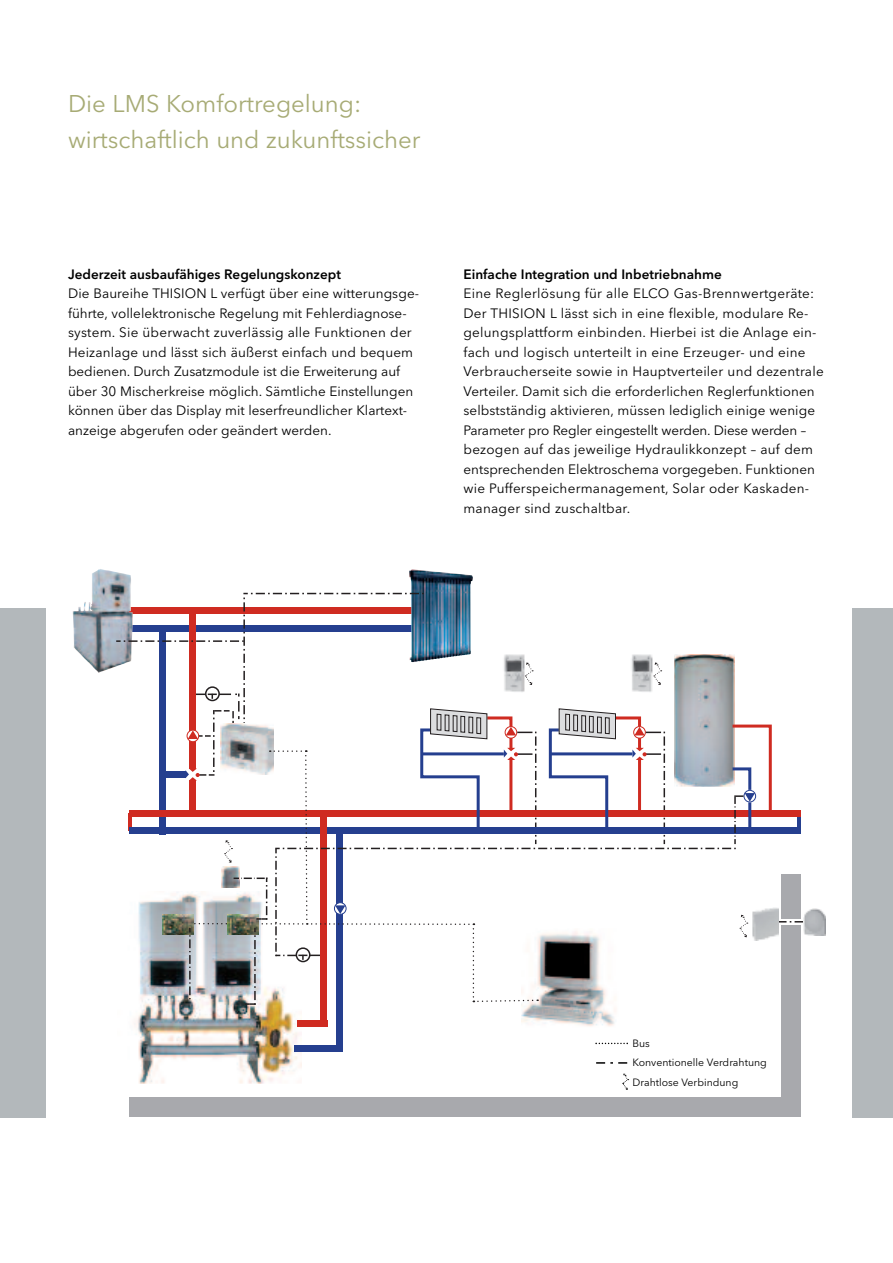
<style>
.page{position:relative;width:893px;height:1263px;background:#fff}
.page>*{position:absolute;margin:0;border:0;box-sizing:border-box;transform-origin:0 0}
.t1{font:24px/36px "Avenir Next LT Pro";color:#a7ab75}
.t2{font:13.5px/19.5px "Avenir Next LT Pro";letter-spacing:.005em;color:#000}
.t3{font:600 13.5px "Avenir Next LT Pro";color:#000}
.t4{font:10.5px/19.5px "Avenir Next LT Pro";color:#000}
</style>
<div class="page">
<div style="left:0;top:608px;width:893px;height:510px;background:#b3b8bb"></div>
<div style="left:46px;top:567px;width:805px;height:693px;background:#fff"></div>
<img style="left:72px;top:569px;width:59px;height:104px">
<img style="left:135px;top:1005px;width:167px;height:79px">
<div style="left:337px;top:830px;width:6px;height:195px;background:#253f8f"></div>
<div style="left:295px;top:1045px;width:45px;height:6px;background:#253f8f"></div>
<div style="left:321px;top:973px;width:6px;height:53px;background:#cf2b21"></div>
<div style="left:297px;top:1020px;width:30px;height:7px;background:#cf2b21"></div>
<div style="left:337px;top:1018px;width:6px;height:33px;background:#253f8f"></div>
<img style="left:522px;top:1005px;width:92px;height:22px">
<img style="left:809px;top:908px;width:17px;height:27px">
<div style="left:129px;top:1097px;width:671px;height:19px;background:#a8a9ad"></div>
<div style="left:781px;top:925px;width:19px;height:191px;background:#a8a9ad"></div>
<img style="left:409px;top:569px;width:64px;height:22px">
<svg style="left:116px;top:591px;width:693px;height:414px"></svg>
<svg style="left:595px;top:1043px;width:33px;height:1px"></svg>
<svg style="left:596px;top:1062px;width:33px;height:28px"></svg>
<h1 class="t1" style="left:68px;top:88px;width:354px">Die LMS Komfortregelung: wirtschaftlich und zukunftssicher</h1>
<p class="t3" style="left:68px;top:269px;width:274px">Jederzeit ausbaufähiges Regelungskonzept</p>
<p class="t2" style="left:68px;top:285px;width:353px">Die Baureihe THISION L verfügt über eine witterungsge&shy;führte, vollelektronische Regelung mit Fehlerdiagnose&shy;system. Sie überwacht zuverlässig alle Funktionen der Heizanlage und lässt sich äußerst einfach und bequem bedienen. Durch Zusatzmodule ist die Erweiterung auf über 30 Mischerkreise möglich. Sämtliche Einstellungen können über das Display mit leserfreundlicher Klartext&shy;anzeige abgerufen oder geändert werden.</p>
<p class="t3" style="left:463px;top:269px;width:260px">Einfache Integration und Inbetriebnahme</p>
<p class="t2" style="left:463px;top:285px;width:362px">Eine Reglerlösung für alle ELCO Gas-Brennwertgeräte:<br>Der THISION L lässt sich in eine flexible, modulare Re&shy;gelungsplattform einbinden. Hierbei ist die Anlage ein&shy;fach und logisch unterteilt in eine Erzeuger- und eine Verbraucherseite sowie in Hauptverteiler und dezentrale Verteiler. Damit sich die erforderlichen Reglerfunktionen selbstständig aktivieren, müssen lediglich einige wenige Parameter pro Regler eingestellt werden. Diese werden – bezogen auf das jeweilige Hydraulikkonzept – auf dem entsprechenden Elektroschema vorgegeben. Funktionen wie Pufferspeichermanagement, Solar oder Kaskaden&shy;manager sind zuschaltbar.</p>
<p class="t4" style="left:632px;top:1034px;width:136px">Bus<br>Konventionelle Verdrahtung<br>Drahtlose Verbindung</p>
</div>
